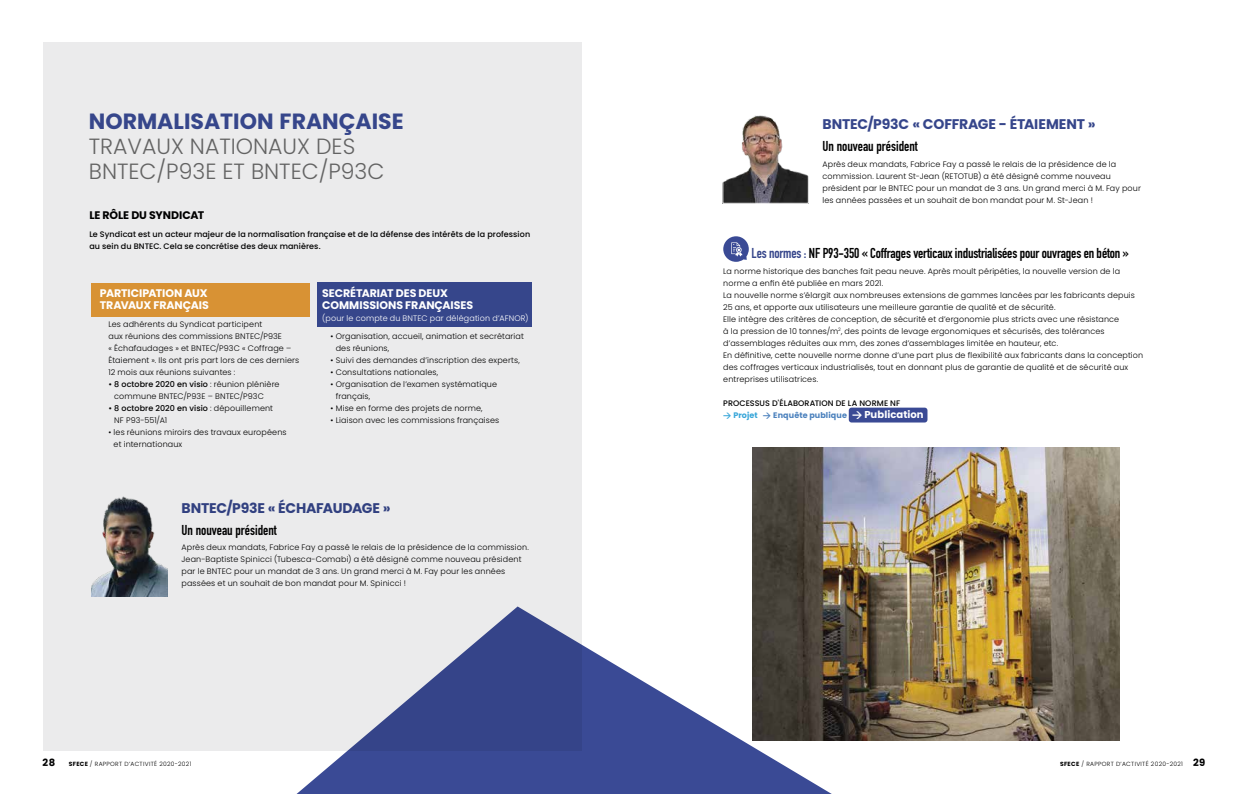
<style>
.page{position:relative;width:1248px;height:794px;background:#fff}
.page>*{position:absolute;margin:0;border:0;box-sizing:border-box;transform-origin:0 0}
.t1{font:300 22px/25px "Poppins";color:#636363}
.t2{font:700 22px "Poppins";color:#36468b}
.t3{font:700 14.1px "DIN Condensed";letter-spacing:-.01em;color:#000}
.t4{font:700 14px "Poppins";letter-spacing:-.015em;color:#36468b}
.t5{font:700 11px/12px "Poppins";letter-spacing:-.01em;color:#fff}
.t6{font:700 11px "Poppins";letter-spacing:-.01em;color:#000}
.t7{font:700 10px "Poppins";color:#000}
.t8{font:300 8px/12px "Poppins";letter-spacing:.015em;color:#000}
.t9{font:500 8px/12px "Poppins";letter-spacing:.01em;color:#000}
.t10{font:300 8px "Poppins";letter-spacing:.015em;color:#fff}
.t11{font:300 6px "Poppins";letter-spacing:.05em;color:#000}
.s1{font-weight:500}
.s2{color:#36468b}
.s3{font-family:"DIN";font-weight:700;color:#38a6d9}
.s4{font-weight:700;color:#38a6d9}
.s5{font-family:"DIN";font-weight:700;color:#4b81bd}
.s6{font-weight:700;color:#4b81bd}
.s7{font-family:"DIN";font-weight:700;font-size:10px;color:#fff}
.s8{font-weight:700;font-size:10px;color:#fff}
.s9{font-weight:700}
.s10{font-weight:700;font-size:10px}
</style>
<div class="page">
<div style="left:848px;top:407px;width:79px;height:15px;background:#3a4a95;border-radius:3px"></div>
<div style="left:43px;top:43px;width:538px;height:708px;background:#ebebec"></div>
<svg style="left:723px;top:236px;width:25px;height:26px"></svg>
<div style="left:92px;top:283px;width:218px;height:33px;background:#d89234"></div>
<div style="left:317px;top:283px;width:214px;height:44px;background:#36468b"></div>
<img style="left:724px;top:115px;width:82px;height:87px">
<div style="left:722px;top:106px;width:86px;height:98px;border:1px solid #fff"></div>
<img style="left:752px;top:447px;width:366px;height:293px">
<svg style="left:296px;top:606px;width:559px;height:188px"></svg>
<h1 class="t2" style="left:89px;top:109px;width:316px">NORMALISATION FRANÇAISE</h1>
<h1 class="t1" style="left:89px;top:134px;width:297px">TRAVAUX NATIONAUX DES<br>BNTEC/P93E ET BNTEC/P93C</h1>
<h3 class="t6" style="left:89px;top:209px;width:116px">LE RÔLE DU SYNDICAT</h3>
<p class="t9" style="left:89px;top:228px;width:442px">Le Syndicat est un acteur majeur de la normalisation française et de la défense des intérêts de la profession au sein du BNTEC. Cela se concrétise des deux manières.</p>
<h3 class="t5" style="left:100px;top:288px;width:110px">PARTICIPATION AUX<br>TRAVAUX FRANÇAIS</h3>
<p class="t8" style="left:108px;top:318px;width:192px">Les adhérents du Syndicat participent<br>aux réunions des commissions BNTEC/P93E<br>« Échafaudages » et BNTEC/P93C « Coffrage – Étaiement ». Ils ont pris part lors de ces derniers 12 mois aux réunions suivantes :</p>
<p class="t8" style="left:114px;top:378px;width:167px;text-indent:-6px"><span class="s1">• 8 octobre 2020 en visio</span> : réunion plénière commune BNTEC/P93E – BNTEC/P93C</p>
<p class="t8" style="left:114px;top:402px;width:160px;text-indent:-6px"><span class="s1">• 8 octobre 2020 en visio</span> : dépouillement<br>NF P93-551/A1</p>
<p class="t8" style="left:114px;top:426px;width:174px;text-indent:-5px">• les réunions miroirs des travaux européens et internationaux</p>
<h3 class="t5" style="left:322px;top:288px;width:153px">SECRÉTARIAT DES DEUX<br>COMMISSIONS FRANÇAISES</h3>
<p class="t10" style="left:322px;top:314px;width:208px">(pour le compte du BNTEC par délégation d’AFNOR)</p>
<p class="t8" style="left:336px;top:330px;width:190px;text-indent:-5px">• Organisation, accueil, animation et secrétariat des réunions,</p>
<p class="t8" style="left:330px;top:354px;width:191px">• Suivi des demandes d’inscription des experts,</p>
<p class="t8" style="left:330px;top:366px;width:109px">• Consultations nationales,</p>
<p class="t8" style="left:336px;top:378px;width:163px;text-indent:-5px">• Organisation de l’examen systématique français,</p>
<p class="t8" style="left:330px;top:402px;width:153px">• Mise en forme des projets de norme,</p>
<p class="t8" style="left:330px;top:414px;width:170px">• Liaison avec les commissions françaises</p>
<h3 class="t4" style="left:181px;top:500px;width:210px">BNTEC/P93E « ÉCHAFAUDAGE »</h3>
<h2 class="t3" style="left:181px;top:520px;width:97px">Un nouveau président</h2>
<p class="t8" style="left:181px;top:541px;width:349px">Après deux mandats, Fabrice Fay a passé le relais de la présidence de la commission.<br>Jean-Baptiste Spinicci (Tubesca-Comabi) a été désigné comme nouveau président par le BNTEC pour un mandat de 3 ans. Un grand merci à M. Fay pour les années passées et un souhait de bon mandat pour M. Spinicci !</p>
<h3 class="t4" style="left:822px;top:116px;width:274px">BNTEC/P93C « COFFRAGE - ÉTAIEMENT »</h3>
<h2 class="t3" style="left:822px;top:137px;width:97px">Un nouveau président</h2>
<p class="t8" style="left:822px;top:158px;width:320px">Après deux mandats, Fabrice Fay a passé le relais de la présidence de la commission. Laurent St-Jean (RETOTUB) a été désigné comme nouveau président par le BNTEC pour un mandat de 3 ans. Un grand merci à M. Fay pour les années passées et un souhait de bon mandat pour M. St-Jean !</p>
<h2 class="t3" style="left:751px;top:244px;width:379px"><span class="s2">Les normes :</span> NF P93-350 « Coffrages verticaux industrialisées pour ouvrages en béton »</h2>
<p class="t8" style="left:723px;top:265px;width:421px">La norme historique des banches fait peau neuve. Après moult péripéties, la nouvelle version de la norme a enfin été publiée en mars 2021.<br>La nouvelle norme s’élargit aux nombreuses extensions de gammes lancées par les fabricants depuis 25 ans, et apporte aux utilisateurs une meilleure garantie de qualité et de sécurité.<br>Elle intègre des critères de conception, de sécurité et d’ergonomie plus stricts avec une résistance<br>à la pression de 10 tonnes/m<sup>2</sup>, des points de levage ergonomiques et sécurisés, des tolérances d’assemblages réduites aux mm, des zones d’assemblages limitée en hauteur, etc.<br>En définitive, cette nouvelle norme donne d’une part plus de flexibilité aux fabricants dans la conception des coffrages verticaux industrialisés, tout en donnant plus de garantie de qualité et de sécurité aux entreprises utilisatrices.</p>
<p class="t9" style="left:723px;top:397px;width:202px">PROCESSUS D'ÉLABORATION DE LA NORME NF<br><span class="s3">&gt;</span> <span class="s4">Projet</span> <span class="s5">&gt;</span> <span class="s6">Enquête publique</span> <span class="s7">&gt;</span> <span class="s8">Publication</span></p>
<p class="t7" style="left:43px;top:756px;width:14px">28</p>
<p class="t11" style="left:69px;top:760px;width:124px"><span class="s9">SFECE</span> / RAPPORT D’ACTIVITÉ 2020-2021</p>
<p class="t11" style="left:1059px;top:760px;width:147px"><span class="s9">SFECE</span> / RAPPORT D’ACTIVITÉ 2020-2021 <span class="s10">29</span></p>
</div>
